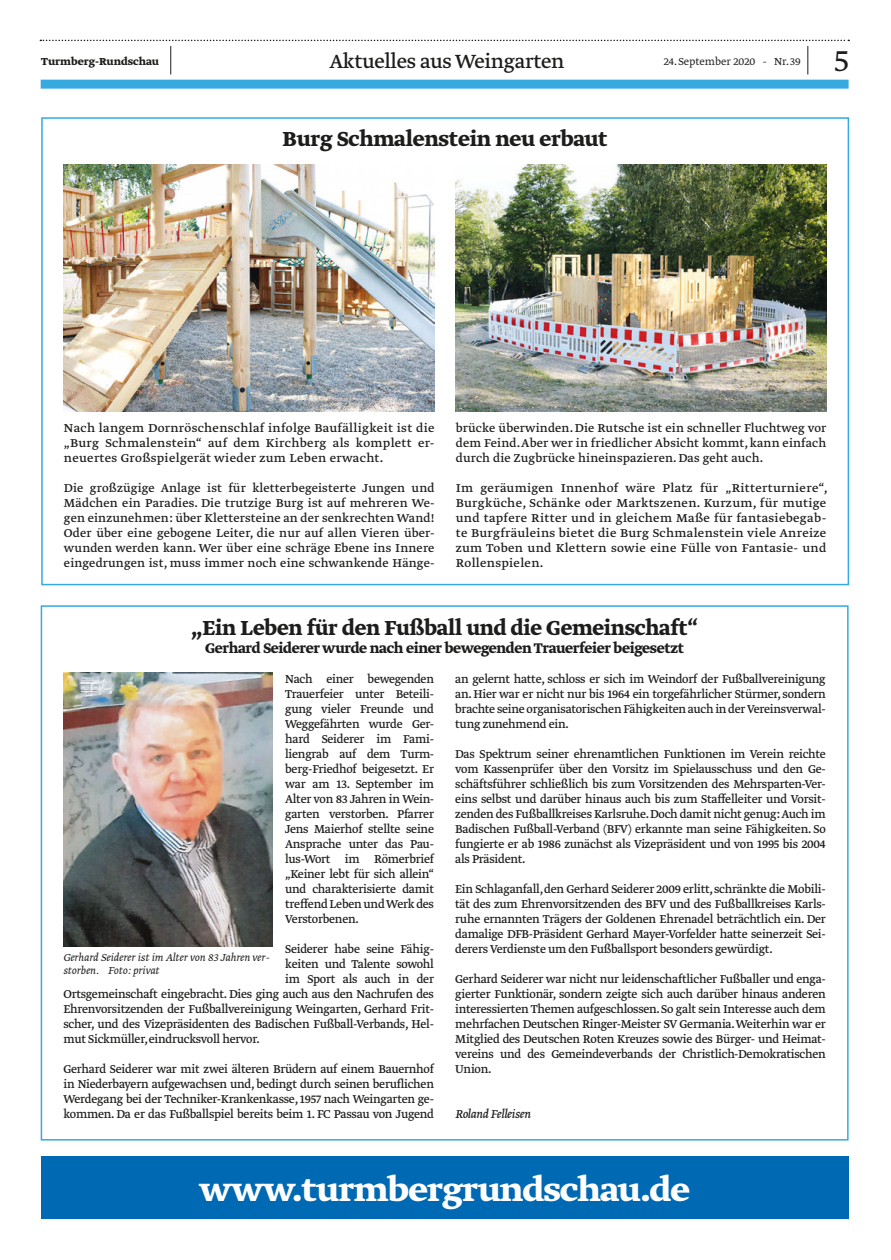
<style>
.page{position:relative;width:891px;height:1260px;background:#fff}
.page>*{position:absolute;margin:0;border:0;box-sizing:border-box;transform-origin:0 0}
.t1{font:700 37.5px "Greta Text Std";letter-spacing:-.02em;color:#fff}
.t2{font:300 36px "Greta Text Std";color:#1d1d1b}
.t3{font:700 24px "Greta Text Std";letter-spacing:-.01em;color:#1d1d1b;scale:.96 1}
.t4{font:700 24px "Greta Text Std";letter-spacing:-.01em;color:#1d1d1b}
.t5{font:22.5px "Greta Text Std";letter-spacing:-.015em;color:#1d1d1b}
.t6{font:700 16.5px "Greta Text Std";letter-spacing:-.02em;color:#1d1d1b;scale:.96 1}
.t7{font:13.5px/15px "Greta Text Std";letter-spacing:-.02em;color:#1d1d1b;text-align:justify;scale:.96 1}
.t8{font:13.5px/15px "Greta Text Std";letter-spacing:-.02em;color:#1d1d1b;text-align:justify}
.t9{font:italic 13.5px "Greta Text Std";letter-spacing:-.02em;color:#1d1d1b;scale:.96 1}
.t10{font:italic 300 12px/13.5px "Greta Text Std";color:#1d1d1b}
.t11{font:300 12px "Greta Text Std";color:#1d1d1b}
.t12{font:700 12px "Greta Text Std";color:#1d1d1b}
</style>
<div class="page">
<div style="left:41px;top:80px;width:808px;height:9px;background:#36a9e1"></div>
<svg style="left:40px;top:40px;width:809px;height:34px"></svg>
<div style="left:41px;top:1156px;width:807px;height:62px;background:#0069b4"></div>
<div style="left:41px;top:117px;width:808px;height:468px;border:2px solid #36a9e1"></div>
<img style="left:456px;top:164px;width:370px;height:248px">
<img style="left:64px;top:164px;width:371px;height:248px">
<img style="left:63px;top:673px;width:209px;height:272px">
<p class="t12" style="left:41px;top:54px;width:119px">Turmberg-Rundschau</p>
<h3 class="t5" style="left:330px;top:48px;width:237px">Aktuelles aus Weingarten</h3>
<p class="t11" style="left:664px;top:54px;width:138px">24. September 2020 - Nr. 39</p>
<h2 class="t2" style="left:834px;top:39px;width:16px">5</h2>
<p class="t4" style="left:283px;top:125px;width:327px">Burg Schmalenstein neu erbaut</p>
<p class="t8" style="left:64px;top:421px;width:372px">Nach langem Dornröschenschlaf infolge Baufälligkeit ist die „Burg Schmalenstein“ auf dem Kirchberg als komplett er&shy;neuertes Großspielgerät wieder zum Leben erwacht.</p>
<p class="t8" style="left:64px;top:481px;width:372px">Die großzügige Anlage ist für kletterbegeisterte Jungen und Mädchen ein Paradies. Die trutzige Burg ist auf mehreren We&shy;gen einzunehmen: über Klettersteine an der senkrechten Wand!<br>Oder über eine gebogene Leiter, die nur auf allen Vieren über&shy;wunden werden kann. Wer über eine schräge Ebene ins Innere eingedrungen ist, muss immer noch eine schwankende Hänge-</p>
<p class="t8" style="left:456px;top:421px;width:372px">brücke überwinden. Die Rutsche ist ein schneller Fluchtweg vor dem Feind. Aber wer in friedlicher Absicht kommt, kann einfach durch die Zugbrücke hineinspazieren. Das geht auch.</p>
<p class="t8" style="left:456px;top:481px;width:373px">Im geräumigen Innenhof wäre Platz für „Ritterturniere“, Burgküche, Schänke oder Marktszenen. Kurzum, für mutige und tapfere Ritter und in gleichem Maße für fantasiebegab&shy;te Burgfräuleins bietet die Burg Schmalenstein viele Anreize zum Toben und Klettern sowie eine Fülle von Fantasie- und Rollenspielen.</p>
<p class="t3" style="left:191px;top:613px;width:530px">„Ein Leben für den Fußball und die Gemeinschaft“</p>
<p class="t6" style="left:205px;top:637px;width:500px">Gerhard Seiderer wurde nach einer bewegenden Trauerfeier beigesetzt</p>
<p class="t7" style="left:285px;top:671px;width:157px">Nach einer bewegenden Trauerfeier unter Beteili&shy;gung vieler Freunde und Weggefährten wurde Ger&shy;hard Seiderer im Fami&shy;liengrab auf dem Turm&shy;berg-Friedhof beigesetzt. Er war am 13. September im Alter von 83 Jahren in Wein&shy;garten verstorben. Pfarrer Jens Maierhof stellte seine Ansprache unter das Pau&shy;lus-Wort im Römerbrief „Keiner lebt für sich allein“ und charakterisierte damit treffend Leben und Werk des Verstorbenen.</p>
<p class="t7" style="left:285px;top:941px;width:157px">Seiderer habe seine Fähig-</p>
<p class="t7" style="left:285px;top:956px;width:157px">keiten und Talente sowohl</p>
<p class="t7" style="left:285px;top:971px;width:157px">im Sport als auch in der</p>
<p class="t7" style="left:63px;top:986px;width:387px">Ortsgemeinschaft eingebracht. Dies ging auch aus den Nachrufen des</p>
<p class="t7" style="left:63px;top:1001px;width:387px">Ehrenvorsitzenden der Fußballvereinigung Weingarten, Gerhard Frit-</p>
<p class="t7" style="left:63px;top:1016px;width:387px">scher, und des Vizepräsidenten des Badischen Fußball-Verbands, Hel-</p>
<p class="t7" style="left:63px;top:1031px;width:206px">mut Sickmüller, eindrucksvoll hervor.</p>
<p class="t7" style="left:63px;top:1061px;width:387px">Gerhard Seiderer war mit zwei älteren Brüdern auf einem Bauernhof in Niederbayern aufgewachsen und, bedingt durch seinen beruflichen Werdegang bei der Techniker-Krankenkasse, 1957 nach Weingarten ge&shy;kommen. Da er das Fußballspiel bereits beim 1. FC Passau von Jugend</p>
<p class="t7" style="left:455px;top:671px;width:388px">an gelernt hatte, schloss er sich im Weindorf der Fußballvereinigung an. Hier war er nicht nur bis 1964 ein torgefährlicher Stürmer, sondern brachte seine organisatorischen Fähigkeiten auch in der Vereinsverwal&shy;tung zunehmend ein.</p>
<p class="t7" style="left:455px;top:746px;width:388px">Das Spektrum seiner ehrenamtlichen Funktionen im Verein reichte vom Kassenprüfer über den Vorsitz im Spielausschuss und den Ge&shy;schäftsführer schließlich bis zum Vorsitzenden des Mehrsparten-Ver&shy;eins selbst und darüber hinaus auch bis zum Staffelleiter und Vorsit&shy;zenden des Fußballkreises Karlsruhe.Doch damit nicht genug: Auch im Badischen Fußball-Verband (BFV) erkannte man seine Fähigkeiten. So fungierte er ab 1986 zunächst als Vizepräsident und von 1995 bis 2004 als Präsident.</p>
<p class="t7" style="left:455px;top:881px;width:387px">Ein Schlaganfall, den Gerhard Seiderer 2009 erlitt, schränkte die Mobili&shy;tät des zum Ehrenvorsitzenden des BFV und des Fußballkreises Karls&shy;ruhe ernannten Trägers der Goldenen Ehrenadel beträchtlich ein. Der damalige DFB-Präsident Gerhard Mayer-Vorfelder hatte seinerzeit Sei&shy;derers Verdienste um den Fußballsport besonders gewürdigt.</p>
<p class="t7" style="left:455px;top:971px;width:387px">Gerhard Seiderer war nicht nur leidenschaftlicher Fußballer und enga&shy;gierter Funktionär, sondern zeigte sich auch darüber hinaus anderen interessierten Themen aufgeschlossen. So galt sein Interesse auch dem mehrfachen Deutschen Ringer-Meister SV Germania. Weiterhin war er Mitglied des Deutschen Roten Kreuzes sowie des Bürger- und Heimat&shy;vereins und des Gemeindeverbands der Christlich-Demokratischen Union.</p>
<p class="t9" style="left:455px;top:1105px;width:80px">Roland Felleisen</p>
<p class="t10" style="left:63px;top:951px;width:207px">Gerhard Seiderer ist im Alter von 83 Jahren ver&shy;storben. Foto: privat</p>
<p class="t1" style="left:199px;top:1167px;width:492px">www.turmbergrundschau.de</p>
</div>
